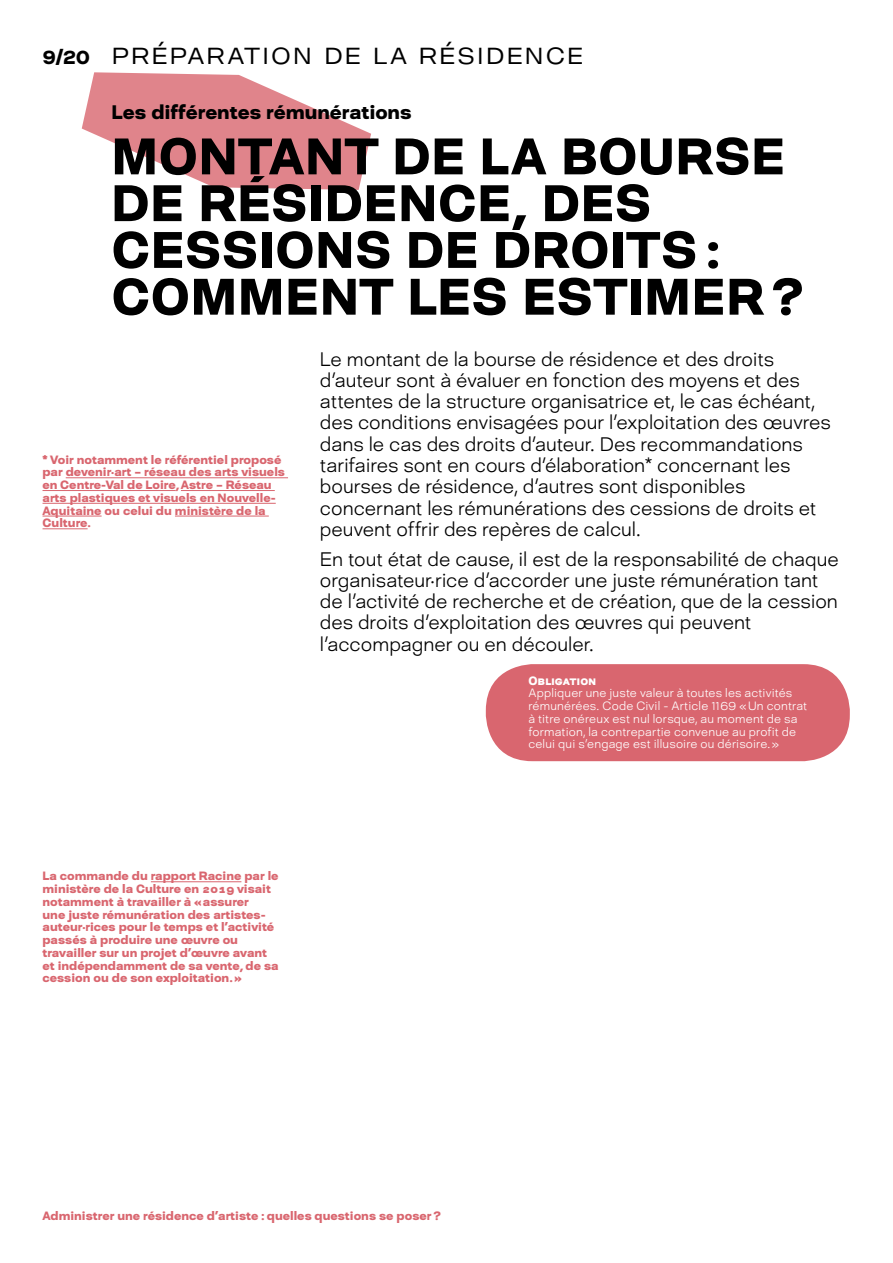
<style>
.page{position:relative;width:893px;height:1263px;background:#fff}
.page>*{position:absolute;margin:0;border:0;box-sizing:border-box;transform-origin:0 0}
.t1{font:800 51px/46.8px "David";letter-spacing:.02em;color:#000}
.t2{font:200 31.5px "David";letter-spacing:.06em;color:#000}
.t3{font:200 19.5px/21.3px "David";color:#000}
.t4{font:800 19.5px "David";color:#000}
.t5{font:800 12px/12.8px "David";color:#d9666f}
.t6{font:200 12px/12.8px "David";letter-spacing:.02em;color:#fff}
.t7{font:800 12px "David";letter-spacing:.025em;color:#fff}
.s1{font-weight:800;font-size:19.5px}
</style>
<div class="page">
<svg style="left:82px;top:72px;width:289px;height:118px"></svg>
<div style="left:486px;top:664px;width:364px;height:97px;background:#d9666f;border-radius:46px"></div>
<hr style="left:66px;top:477px;width:222px;height:1px;background:#d9666f">
<hr style="left:43px;top:490px;width:133px;height:1px;background:#d9666f">
<hr style="left:181px;top:490px;width:94px;height:1px;background:#d9666f">
<hr style="left:43px;top:503px;width:233px;height:1px;background:#d9666f">
<hr style="left:43px;top:516px;width:59px;height:1px;background:#d9666f">
<hr style="left:175px;top:516px;width:94px;height:1px;background:#d9666f">
<hr style="left:43px;top:528px;width:45px;height:1px;background:#d9666f">
<hr style="left:151px;top:881px;width:90px;height:1px;background:#d9666f">
<h2 class="t2" style="left:43px;top:30px;width:542px"><span class="s1">9/20</span> préparation de la résidence</h2>
<p class="t4" style="left:112px;top:98px;width:302px">Les différentes rémunérations</p>
<h1 class="t1" style="left:112px;top:130px;width:692px">MONTANT DE LA BOURSE<br>DE RÉSIDENCE, DES<br>CESSIONS DE DROITS :<br>COMMENT LES ESTIMER ?</h1>
<p class="t3" style="left:320px;top:347px;width:512px">Le montant de la bourse de résidence et des droits d’auteur sont à évaluer en fonction des moyens et des attentes de la structure organisatrice et, le cas échéant, des conditions envisagées pour l’exploitation des œuvres dans le cas des droits d’auteur. Des recommandations tarifaires sont en cours d’élaboration* concernant les bourses de résidence, d’autres sont disponibles concernant les rémunérations des cessions de droits et peuvent offrir des repères de calcul.</p>
<p class="t3" style="left:320px;top:547px;width:520px">En tout état de cause, il est de la responsabilité de chaque organisateur·rice d’accorder une juste rémunération tant de l’activité de recherche et de création, que de la cession des droits d’exploitation des œuvres qui peuvent l’accompagner ou en découler.</p>
<p class="t7" style="left:528px;top:672px;width:69px">Obligation</p>
<p class="t6" style="left:528px;top:686px;width:280px">Appliquer une juste valeur à toutes les activités rémunérées. Code Civil - Article 1169 «Un contrat à titre onéreux est nul lorsque, au moment de sa formation, la contrepartie convenue au profit de celui qui s’engage est illusoire ou dérisoire.»</p>
<p class="t5" style="left:43px;top:452px;width:244px">* Voir notamment le référentiel proposé par devenir·art – réseau des arts visuels en Centre-Val de Loire, Astre – Réseau arts plastiques et visuels en Nouvelle-Aquitaine ou celui du ministère de la Culture.</p>
<p class="t5" style="left:43px;top:869px;width:238px">La commande du rapport Racine par le ministère de la Culture en 2019 visait notamment à travailler à «assurer<br>une juste rémunération des artistes&shy;auteur·rices pour le temps et l’activité passés à produire une œuvre ou travailler sur un projet d’œuvre avant et indépendamment de sa vente, de sa cession ou de son exploitation.»</p>
<p class="t5" style="left:43px;top:1209px;width:400px">Administrer une résidence d’artiste : quelles questions se poser ?</p>
</div>
